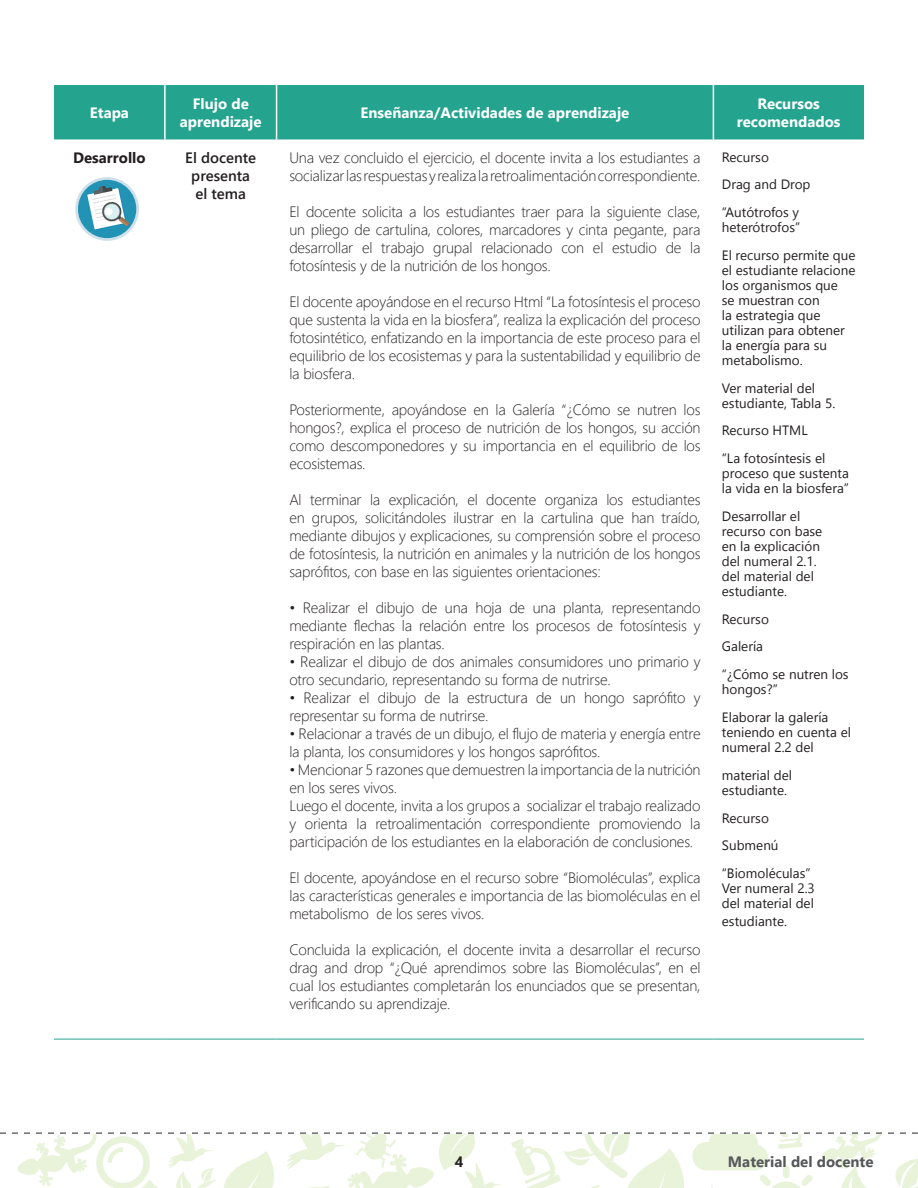
<style>
.page{position:relative;width:918px;height:1188px;background:#fff}
.page>*{position:absolute;margin:0;border:0;box-sizing:border-box;transform-origin:0 0}
.Tex_gen{font:300 15px/18px "Segoe UI";letter-spacing:-.01em;color:#231f20;text-align:justify}
.Tex_gen-2{font:700 15px/18px "Segoe UI";color:#fff;text-align:center}
.Tex_gen-3{font:600 15px/18px "Segoe UI";color:#231f20;text-align:center}
.t1{font:700 15px "Segoe UI";color:#57585a}
.Tex_gen-4{font:700 15px "Segoe UI";color:#231f20}
.Tex_gen-5{font:13.5px/15px "Segoe UI";color:#231f20}
</style>
<div class="page">
<svg style="left:0;top:1132px;width:918px;height:56px"></svg>
<div style="left:54px;top:85px;width:810px;height:54px;background:#24a38f"></div>
<hr style="left:164px;top:85px;width:2px;height:54px;background:#fff">
<hr style="left:276px;top:85px;width:1px;height:54px;background:#fff">
<hr style="left:713px;top:85px;width:1px;height:54px;background:#fff">
<hr style="left:54px;top:1039px;width:111px;height:1px;background:#24a38f">
<hr style="left:165px;top:1039px;width:112px;height:1px;background:#24a38f">
<hr style="left:277px;top:1039px;width:436px;height:1px;background:#24a38f">
<hr style="left:713px;top:1039px;width:151px;height:1px;background:#24a38f">
<svg style="left:75px;top:177px;width:64px;height:64px"></svg>
<div style="left:78px;top:180px;width:58px;height:58px;background:#2293b4;border-radius:50%"></div>
<svg style="left:87px;top:186px;width:42px;height:44px"></svg>
<p class="Tex_gen-2" style="left:90px;top:103px;width:41px">Etapa</p>
<p class="Tex_gen-2" style="left:180px;top:94px;width:83px">Flujo de aprendizaje</p>
<p class="Tex_gen-2" style="left:361px;top:103px;width:270px">Enseñanza/Actividades de aprendizaje</p>
<p class="Tex_gen-2" style="left:737px;top:94px;width:105px">Recursos recomendados</p>
<p class="Tex_gen-4" style="left:73px;top:145px;width:74px">Desarrollo</p>
<p class="Tex_gen-3" style="left:185px;top:148px;width:72px">El docente presenta el tema</p>
<p class="Tex_gen" style="left:289px;top:148px;width:413px">Una vez concluido el ejercicio, el docente invita a los estudiantes a socializar las respuestas y realiza la retroalimentación correspondiente.</p>
<p class="Tex_gen" style="left:289px;top:202px;width:413px">El docente solicita a los estudiantes traer para la siguiente clase, un pliego de cartulina, colores, marcadores y cinta pegante, para desarrollar el trabajo grupal relacionado con el estudio de la fotosíntesis y de la nutrición de los hongos.</p>
<p class="Tex_gen" style="left:289px;top:292px;width:413px">El docente apoyándose en el recurso Html “La fotosíntesis el proceso que sustenta la vida en la biosfera”, realiza la explicación del proceso fotosintético, enfatizando en la importancia de este proceso para el equilibrio de los ecosistemas y para la sustentabilidad y equilibrio de la biosfera.</p>
<p class="Tex_gen" style="left:289px;top:400px;width:413px">Posteriormente, apoyándose en la Galería “¿Cómo se nutren los hongos?, explica el proceso de nutrición de los hongos, su acción como descomponedores y su importancia en el equilibrio de los ecosistemas.</p>
<p class="Tex_gen" style="left:289px;top:490px;width:413px">Al terminar la explicación, el docente organiza los estudiantes en grupos, solicitándoles ilustrar en la cartulina que han traído, mediante dibujos y explicaciones, su comprensión sobre el proceso de fotosíntesis, la nutrición en animales y la nutrición de los hongos saprófitos, con base en las siguientes orientaciones:</p>
<p class="Tex_gen" style="left:289px;top:598px;width:413px">• Realizar el dibujo de una hoja de una planta, representando mediante flechas la relación entre los procesos de fotosíntesis y respiración en las plantas.</p>
<p class="Tex_gen" style="left:289px;top:652px;width:413px">• Realizar el dibujo de dos animales consumidores uno primario y otro secundario, representando su forma de nutrirse.</p>
<p class="Tex_gen" style="left:289px;top:688px;width:413px">• Realizar el dibujo de la estructura de un hongo saprófito y representar su forma de nutrirse.</p>
<p class="Tex_gen" style="left:289px;top:724px;width:413px">• Relacionar a través de un dibujo, el flujo de materia y energía entre la planta, los consumidores y los hongos saprófitos.</p>
<p class="Tex_gen" style="left:289px;top:760px;width:413px">• Mencionar 5 razones que demuestren la importancia de la nutrición en los seres vivos.</p>
<p class="Tex_gen" style="left:289px;top:796px;width:413px">Luego el docente, invita a los grupos a socializar el trabajo realizado y orienta la retroalimentación correspondiente promoviendo la participación de los estudiantes en la elaboración de conclusiones.</p>
<p class="Tex_gen" style="left:289px;top:868px;width:413px">El docente, apoyándose en el recurso sobre “Biomoléculas”, explica las características generales e importancia de las biomoléculas en el metabolismo de los seres vivos.</p>
<p class="Tex_gen" style="left:289px;top:940px;width:413px">Concluida la explicación, el docente invita a desarrollar el recurso drag and drop “¿Qué aprendimos sobre las Biomoléculas”, en el cual los estudiantes completarán los enunciados que se presentan, verificando su aprendizaje.</p>
<p class="Tex_gen-5" style="left:722px;top:149px;width:49px">Recurso</p>
<p class="Tex_gen-5" style="left:722px;top:177px;width:90px">Drag and Drop</p>
<p class="Tex_gen-5" style="left:722px;top:205px;width:80px">“Autótrofos y heterótrofos”</p>
<p class="Tex_gen-5" style="left:722px;top:247px;width:135px">El recurso permite que el estudiante relacione los organismos que<br>se muestran con<br>la estrategia que utilizan para obtener la energía para su metabolismo.</p>
<p class="Tex_gen-5" style="left:722px;top:380px;width:115px">Ver material del estudiante, Tabla 5.</p>
<p class="Tex_gen-5" style="left:722px;top:423px;width:87px">Recurso HTML</p>
<p class="Tex_gen-5" style="left:722px;top:451px;width:129px">“La fotosíntesis el proceso que sustenta la vida en la biosfera”</p>
<p class="Tex_gen-5" style="left:722px;top:508px;width:102px">Desarrollar el recurso con base en la explicación del numeral 2.1. del material del estudiante.</p>
<p class="Tex_gen-5" style="left:722px;top:611px;width:49px">Recurso</p>
<p class="Tex_gen-5" style="left:722px;top:639px;width:43px">Galería</p>
<p class="Tex_gen-5" style="left:722px;top:667px;width:128px">“¿Cómo se nutren los hongos?”</p>
<p class="Tex_gen-5" style="left:722px;top:709px;width:131px">Elaborar la galería teniendo en cuenta el numeral 2.2 del</p>
<p class="Tex_gen-5" style="left:722px;top:767px;width:72px">material del estudiante.</p>
<p class="Tex_gen-5" style="left:722px;top:810px;width:49px">Recurso</p>
<p class="Tex_gen-5" style="left:722px;top:838px;width:58px">Submenú</p>
<p class="Tex_gen-5" style="left:722px;top:865px;width:94px">“Biomoléculas”<br>Ver numeral 2.3 del material del</p>
<p class="Tex_gen-5" style="left:722px;top:913px;width:67px">estudiante.</p>
<p class="Tex_gen-4" style="left:455px;top:1150px;width:10px">4</p>
<p class="t1" style="left:728px;top:1149px;width:147px">Material del docente</p>
</div>
